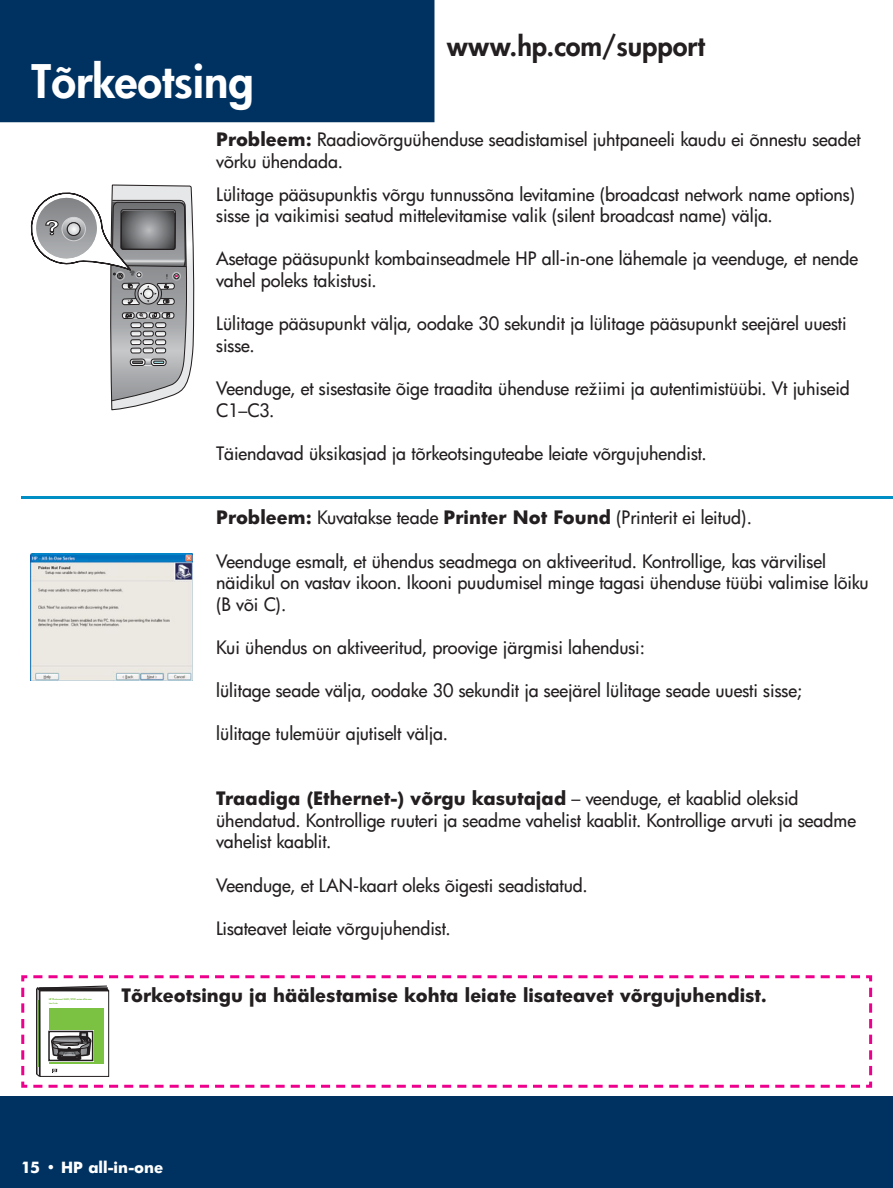
<style>
.page{position:relative;width:893px;height:1188px;background:#fff}
.page>*{position:absolute;margin:0;border:0;box-sizing:border-box;transform-origin:0 0}
.t1{font:800 45px "Futura Bal";color:#fff}
.t2{font:800 27px "Futura Bal";color:#231f20}
.t3{font:500 18px/21.6px "Futura Bal";color:#231f20}
.t4{font:700 18px "Futura Bal";color:#231f20}
.t5{font:700 15px "Futura Bal";color:#fff}
.t6{font:2.25px "Futura";letter-spacing:-.005em;color:#7cc242}
.t7{font:1.8px "Futura";color:#7cc242}
.s1{font-weight:700}
</style>
<div class="page">
<div style="left:0;top:1096px;width:892px;height:92px;background:#003261"></div>
<div style="left:0;top:0;width:434px;height:122px;background:#003261"></div>
<hr style="left:21px;top:496px;width:871px;height:3px;background:#008fc5">
<img style="left:31px;top:553px;width:161px;height:128px">
<svg style="left:31px;top:184px;width:163px;height:226px"></svg>
<svg style="left:21px;top:975px;width:852px;height:113px"></svg>
<h1 class="t1" style="left:31px;top:60px;width:224px">Tõrkeotsing</h1>
<h2 class="t2" style="left:446px;top:34px;width:260px">www.hp.com/support</h2>
<p class="t3" style="left:216px;top:130px;width:646px"><span class="s1">Probleem:</span> Raadiovõrguühenduse seadistamisel juhtpaneeli kaudu ei õnnestu seadet võrku ühendada.</p>
<p class="t3" style="left:216px;top:184px;width:640px">Lülitage pääsupunktis võrgu tunnussõna levitamine (broadcast network name options) sisse ja vaikimisi seatud mittelevitamise valik (silent broadcast name) välja.</p>
<p class="t3" style="left:216px;top:249px;width:643px">Asetage pääsupunkt kombainseadmele HP all-in-one lähemale ja veenduge, et nende vahel poleks takistusi.</p>
<p class="t3" style="left:216px;top:314px;width:632px">Lülitage pääsupunkt välja, oodake 30 sekundit ja lülitage pääsupunkt seejärel uuesti sisse.</p>
<p class="t3" style="left:216px;top:379px;width:635px">Veenduge, et sisestasite õige traadita ühenduse režiimi ja autentimistüübi. Vt juhiseid<br>C1–C3.</p>
<p class="t3" style="left:216px;top:444px;width:492px">Täiendavad üksikasjad ja tõrkeotsinguteabe leiate võrgujuhendist.</p>
<p class="t3" style="left:216px;top:508px;width:537px"><span class="s1">Probleem:</span> Kuvatakse teade <span class="s1">Printer Not Found</span> (Printerit ei leitud).</p>
<p class="t3" style="left:216px;top:551px;width:654px">Veenduge esmalt, et ühendus seadmega on aktiveeritud. Kontrollige, kas värvilisel näidikul on vastav ikoon. Ikooni puudumisel minge tagasi ühenduse tüübi valimise lõiku (B või C).</p>
<p class="t3" style="left:216px;top:638px;width:430px">Kui ühendus on aktiveeritud, proovige järgmisi lahendusi:</p>
<p class="t3" style="left:216px;top:681px;width:587px">lülitage seade välja, oodake 30 sekundit ja seejärel lülitage seade uuesti sisse;</p>
<p class="t3" style="left:216px;top:724px;width:233px">lülitage tulemüür ajutiselt välja.</p>
<p class="t6" style="left:49px;top:998px;width:44px">HP Photosmart 2600/2700 series all-in-one</p>
<p class="t7" style="left:49px;top:1002px;width:10px">User Guide</p>
<p class="t3" style="left:216px;top:789px;width:641px"><span class="s1">Traadiga (Ethernet-) võrgu kasutajad</span> – veenduge, et kaablid oleksid ühendatud. Kontrollige ruuteri ja seadme vahelist kaablit. Kontrollige arvuti ja seadme vahelist kaablit.</p>
<p class="t3" style="left:216px;top:875px;width:373px">Veenduge, et LAN-kaart oleks õigesti seadistatud.</p>
<p class="t3" style="left:216px;top:919px;width:236px">Lisateavet leiate võrgujuhendist.</p>
<p class="t4" style="left:122px;top:987px;width:646px">Tõrkeotsingu ja häälestamise kohta leiate lisateavet võrgujuhendist.</p>
<p class="t5" style="left:21px;top:1160px;width:144px">15 • HP all-in-one</p>
</div>
